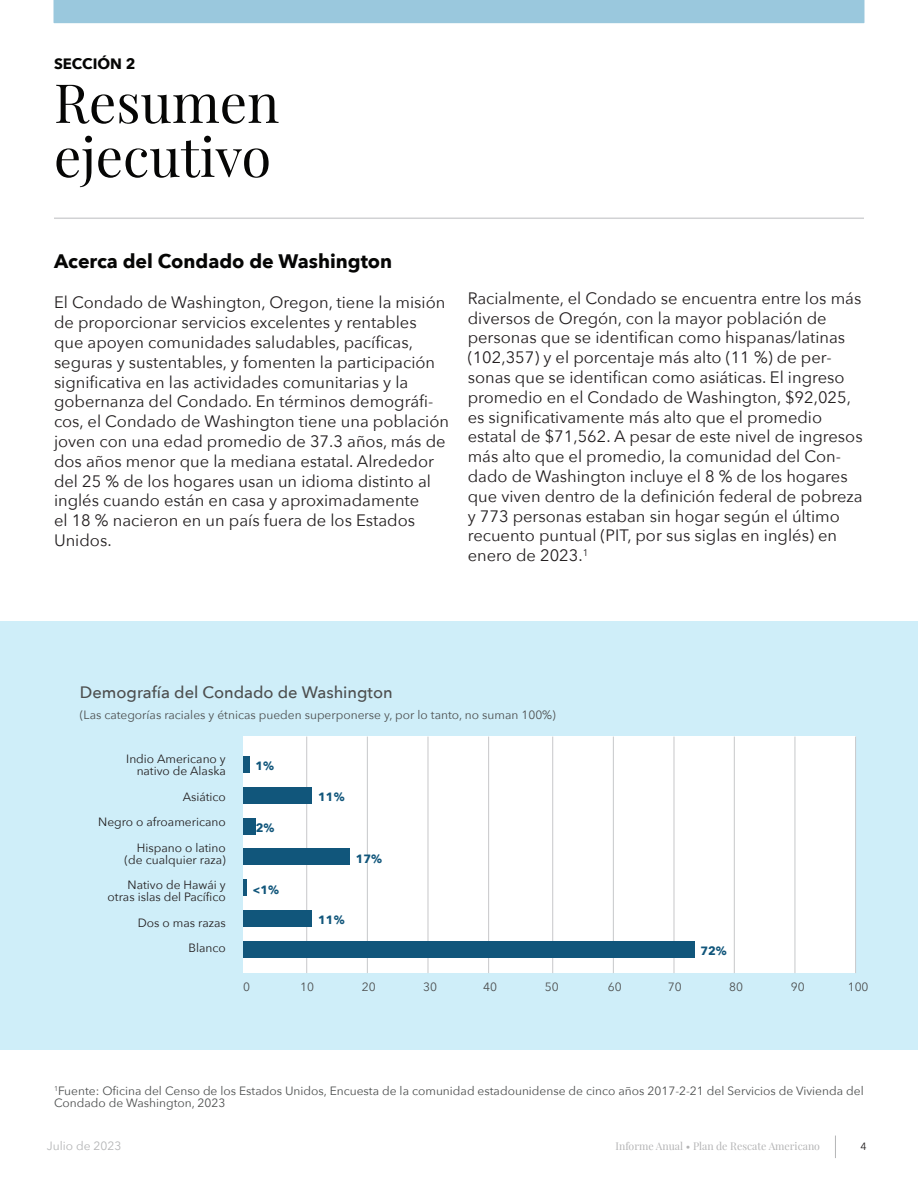
<style>
.page{position:relative;width:918px;height:1188px;background:#fff}
.page>*{position:absolute;margin:0;border:0;box-sizing:border-box;transform-origin:0 0}
.t1{font:54px/54px "Playfair Display";color:#060605}
.t2{font:700 19.5px "Avenir Next";color:#060605}
.t3{font:16.5px/19.8px "Avenir Next";color:#231f20}
.t4{font:500 16.5px "Avenir Next";color:#4d4f4f}
.t5{font:700 15px "Avenir Next";color:#060605}
.t6{font:12px/12px "Avenir Next";color:#4d4f4f}
.t7{font:12px/25.5px "Avenir Next";color:#231f20;text-align:right}
.t8{font:700 12px "Avenir Next";color:#11567b}
.t9{font:12px "Avenir Next";color:#b4b5b6}
.t10{font:10.5px "Playfair Display";color:#b4b4b5}
.t11{font:10.5px "Avenir Next";color:#231f20}
</style>
<div class="page">
<div style="left:54px;top:0;width:810px;height:23px;background:#9ac8dd"></div>
<svg style="left:835px;top:1136px;width:1px;height:22px"></svg>
<div style="left:0;top:621px;width:918px;height:429px;background:#cfeef9"></div>
<div style="left:243px;top:737px;width:613px;height:236px;background:#fff"></div>
<hr style="left:306px;top:737px;width:1px;height:236px;background:#c7c8ca">
<hr style="left:367px;top:737px;width:1px;height:236px;background:#c7c8ca">
<hr style="left:552px;top:737px;width:1px;height:236px;background:#c7c8ca">
<hr style="left:734px;top:737px;width:1px;height:236px;background:#c7c8ca">
<hr style="left:428px;top:737px;width:1px;height:236px;background:#c7c8ca">
<hr style="left:613px;top:737px;width:1px;height:236px;background:#c7c8ca">
<hr style="left:795px;top:737px;width:1px;height:236px;background:#c7c8ca">
<hr style="left:855px;top:737px;width:1px;height:236px;background:#c7c8ca">
<hr style="left:488px;top:737px;width:1px;height:236px;background:#c7c8ca">
<hr style="left:674px;top:737px;width:1px;height:236px;background:#c7c8ca">
<div style="left:243px;top:941px;width:451px;height:17px;background:#11567b"></div>
<div style="left:243px;top:910px;width:69px;height:17px;background:#11567b"></div>
<div style="left:243px;top:848px;width:107px;height:17px;background:#11567b"></div>
<div style="left:243px;top:818px;width:13px;height:17px;background:#11567b"></div>
<div style="left:243px;top:787px;width:69px;height:17px;background:#11567b"></div>
<div style="left:243px;top:756px;width:7px;height:17px;background:#11567b"></div>
<hr style="left:243px;top:879px;width:3px;height:17px;background:#11567b">
<hr style="left:54px;top:218px;width:810px;height:1px;background:#d1d2d4">
<p class="t5" style="left:54px;top:51px;width:83px">SECCIÓN 2</p>
<h1 class="t1" style="left:54px;top:71px;width:227px">Resumen ejecutivo</h1>
<p class="t2" style="left:54px;top:245px;width:340px">Acerca del Condado de Washington</p>
<p class="t3" style="left:54px;top:292px;width:397px">El Condado de Washington, Oregon, tiene la misión de proporcionar servicios excelentes y rentables que apoyen comunidades saludables, pacíficas, seguras y sustentables, y fomenten la participación significativa en las actividades comunitarias y la gobernanza del Condado. En términos demográfi&shy;cos, el Condado de Washington tiene una población joven con una edad promedio de 37.3 años, más de dos años menor que la mediana estatal. Alrededor del 25 % de los hogares usan un idioma distinto al inglés cuando están en casa y aproximadamente<br>el 18 % nacieron en un país fuera de los Estados Unidos.</p>
<p class="t3" style="left:468px;top:288px;width:397px">Racialmente, el Condado se encuentra entre los más diversos de Oregón, con la mayor población de personas que se identifican como hispanas/latinas (102,357) y el porcentaje más alto (11 %) de per&shy;sonas que se identifican como asiáticas. El ingreso promedio en el Condado de Washington, $92,025, es significativamente más alto que el promedio estatal de $71,562. A pesar de este nivel de ingresos más alto que el promedio, la comunidad del Con&shy;dado de Washington incluye el 8 % de los hogares que viven dentro de la definición federal de pobreza y 773 personas estaban sin hogar según el último recuento puntual (PIT, por sus siglas en inglés) en enero de 2023.<sup>1</sup></p>
<p class="t4" style="left:80px;top:678px;width:314px">Demografía del Condado de Washington</p>
<p class="t6" style="left:80px;top:708px;width:477px">(Las categorías raciales y étnicas pueden superponerse y, por lo tanto, no suman 100%)</p>
<p class="t7" style="left:126px;top:752px;width:101px;line-height:12px">Indio Americano y nativo de Alaska</p>
<p class="t7" style="left:98px;top:783px;width:129px">Asiático<br>Negro o afroamericano<br>Hispano o latino</p>
<p class="t7" style="left:125px;top:846px;width:103px;text-align:left">(de cualquier raza)<br>Nativo de Hawái y</p>
<p class="t7" style="left:108px;top:884px;width:120px">otras islas del Pacífico<br>Dos o mas razas<br>Blanco</p>
<p class="t8" style="left:255px;top:756px;width:20px">1%</p>
<p class="t8" style="left:256px;top:817px;width:20px">2%</p>
<p class="t8" style="left:252px;top:879px;width:28px">&lt;1%</p>
<p class="t8" style="left:318px;top:787px;width:28px">11%</p>
<p class="t8" style="left:356px;top:848px;width:28px">17%</p>
<p class="t8" style="left:318px;top:910px;width:28px">11%</p>
<p class="t8" style="left:700px;top:941px;width:28px">72%</p>
<p class="t6" style="left:243px;top:981px;width:8px">0</p>
<p class="t6" style="left:300px;top:981px;width:15px">10</p>
<p class="t6" style="left:362px;top:981px;width:15px">20</p>
<p class="t6" style="left:423px;top:981px;width:15px">30</p>
<p class="t6" style="left:483px;top:981px;width:15px">40</p>
<p class="t6" style="left:545px;top:981px;width:15px">50</p>
<p class="t6" style="left:608px;top:981px;width:15px">60</p>
<p class="t6" style="left:668px;top:981px;width:15px">70</p>
<p class="t6" style="left:729px;top:981px;width:15px">80</p>
<p class="t6" style="left:791px;top:981px;width:15px">90</p>
<p class="t6" style="left:848px;top:981px;width:22px">100</p>
<p class="t6" style="left:54px;top:1084px;width:811px"><sup>1</sup>Fuente: Oficina del Censo de los Estados Unidos, Encuesta de la comunidad estadounidense de cinco años 2017-2-21 del Servicios de Vivienda del<br>Condado de Washington, 2023</p>
<p class="t9" style="left:47px;top:1136px;width:76px">Julio de 2023</p>
<p class="t10" style="left:616px;top:1138px;width:206px">Informe Anual • Plan de Rescate Americano</p>
<p class="t11" style="left:860px;top:1138px;width:8px">4</p>
</div>
